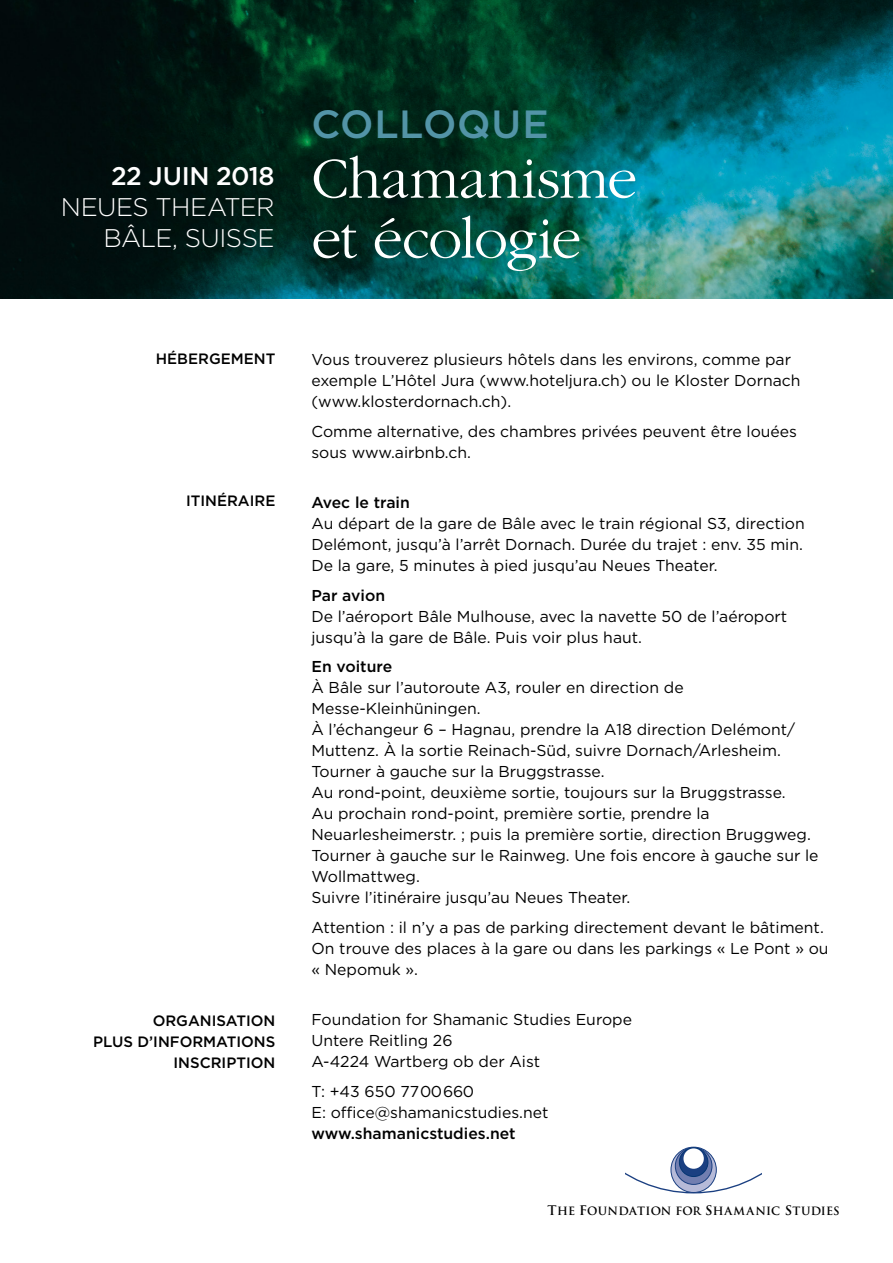
<style>
.page{position:relative;width:893px;height:1263px;background:#fff}
.page>*{position:absolute;margin:0;border:0;box-sizing:border-box;transform-origin:0 0}
.t1{font:300 60px/60px "Garamond";letter-spacing:-.015em;color:#fff}
.t2{font:500 39.3px "Gotham";letter-spacing:.015em;color:#5394a7}
.t3{font:300 25.5px/30.8px "Gotham";letter-spacing:-.025em;color:#fff;text-align:right}
.t4{font:500 25.5px "Gotham";letter-spacing:-.015em;color:#fff}
.t5{font:15.75px/21px "Gotham";color:#000}
.t6{font:500 15.75px "Gotham";color:#000}
.t7{font:500 15px/21px "Gotham";color:#000;text-align:right}
.t8{font:700 11.25px "Trajan";letter-spacing:.01em;color:#000}
.s1{font-size:12.9px}
</style>
<div class="page">
<svg style="left:625px;top:1171px;width:137px;height:22px"></svg>
<svg style="left:671px;top:1147px;width:45px;height:45px"></svg>
<div style="left:671px;top:1147px;width:45px;height:46px;border:1px solid #1a3f81;border-radius:50%"></div>
<svg style="left:675px;top:1147px;width:37px;height:37px"></svg>
<div style="left:675px;top:1147px;width:37px;height:37px;border:1px solid #1a3f81;border-radius:50%"></div>
<div style="left:679px;top:1148px;width:29px;height:28px;background:#1a3f81;border-radius:50%"></div>
<div style="left:679px;top:1148px;width:29px;height:29px;border:1px solid #033572;border-radius:50%"></div>
<div style="left:683px;top:1148px;width:21px;height:21px;background:#fff;border-radius:50%"></div>
<img style="left:0;top:0;width:893px;height:299px">
<h3 class="t4" style="left:111px;top:159px;width:165px">22 JUIN 2018</h3>
<h3 class="t3" style="left:61px;top:191px;width:215px">NEUES THEATER<br>BÂLE, SUISSE</h3>
<p class="t7" style="left:156px;top:348px;width:121px">HÉBERGEMENT</p>
<p class="t7" style="left:186px;top:490px;width:91px">ITINÉRAIRE</p>
<p class="t7" style="left:93px;top:1010px;width:184px">ORGANISATION<br>PLUS D’INFORMATIONS<br>INSCRIPTION</p>
<h2 class="t2" style="left:311px;top:98px;width:239px">COLLOQUE</h2>
<h1 class="t1" style="left:311px;top:149px;width:327px">Chamanisme et écologie</h1>
<p class="t5" style="left:311px;top:349px;width:491px">Vous trouverez plusieurs hôtels dans les environs, comme par exemple L’Hôtel Jura (www.hoteljura.ch) ou le Kloster Dornach (www.klosterdornach.ch).</p>
<p class="t5" style="left:311px;top:420px;width:487px">Comme alternative, des chambres privées peuvent être louées sous www.airbnb.ch.</p>
<p class="t6" style="left:311px;top:492px;width:100px">Avec le train</p>
<p class="t5" style="left:311px;top:513px;width:495px;text-align:justify">Au départ de la gare de Bâle avec le train régional S3, direction Delémont, jusqu’à l’arrêt Dornach. Durée du trajet : env. 35 min.<br>De la gare, 5 minutes à pied jusqu’au Neues Theater.</p>
<p class="t6" style="left:311px;top:585px;width:75px">Par avion</p>
<p class="t5" style="left:311px;top:605px;width:477px">De l’aéroport Bâle Mulhouse, avec la navette 50 de l’aéroport jusqu’à la gare de Bâle. Puis voir plus haut.</p>
<p class="t6" style="left:311px;top:656px;width:82px">En voiture</p>
<p class="t5" style="left:311px;top:677px;width:509px">À Bâle sur l’autoroute A3, rouler en direction de Messe-Kleinhüningen.<br>À l’échangeur 6 – Hagnau, prendre la A18 direction Delémont/ Muttenz. À la sortie Reinach-Süd, suivre Dornach/Arlesheim.<br>Tourner à gauche sur la Bruggstrasse.<br>Au rond-point, deuxième sortie, toujours sur la Bruggstrasse.<br>Au prochain rond-point, première sortie, prendre la Neuarlesheimerstr. ; puis la première sortie, direction Bruggweg.<br>Tourner à gauche sur le Rainweg. Une fois encore à gauche sur le Wollmattweg.<br>Suivre l’itinéraire jusqu’au Neues Theater.</p>
<p class="t5" style="left:311px;top:916px;width:519px">Attention : il n’y a pas de parking directement devant le bâtiment.<br>On trouve des places à la gare ou dans les parkings « Le Pont » ou « Nepomuk ».</p>
<p class="t5" style="left:311px;top:1009px;width:322px">Foundation for Shamanic Studies Europe<br>Untere Reitling 26<br>A-4224 Wartberg ob der Aist</p>
<p class="t5" style="left:311px;top:1080px;width:238px">T: +43 650 7700660<br>E: office@shamanicstudies.net</p>
<p class="t6" style="left:311px;top:1123px;width:206px">www.shamanicstudies.net</p>
<p class="t8" style="left:548px;top:1203px;width:294px"><span class="s1">T</span>HE <span class="s1">F</span>OUNDATION FOR <span class="s1">S</span>HAMANIC <span class="s1">S</span>TUDIES</p>
</div>
